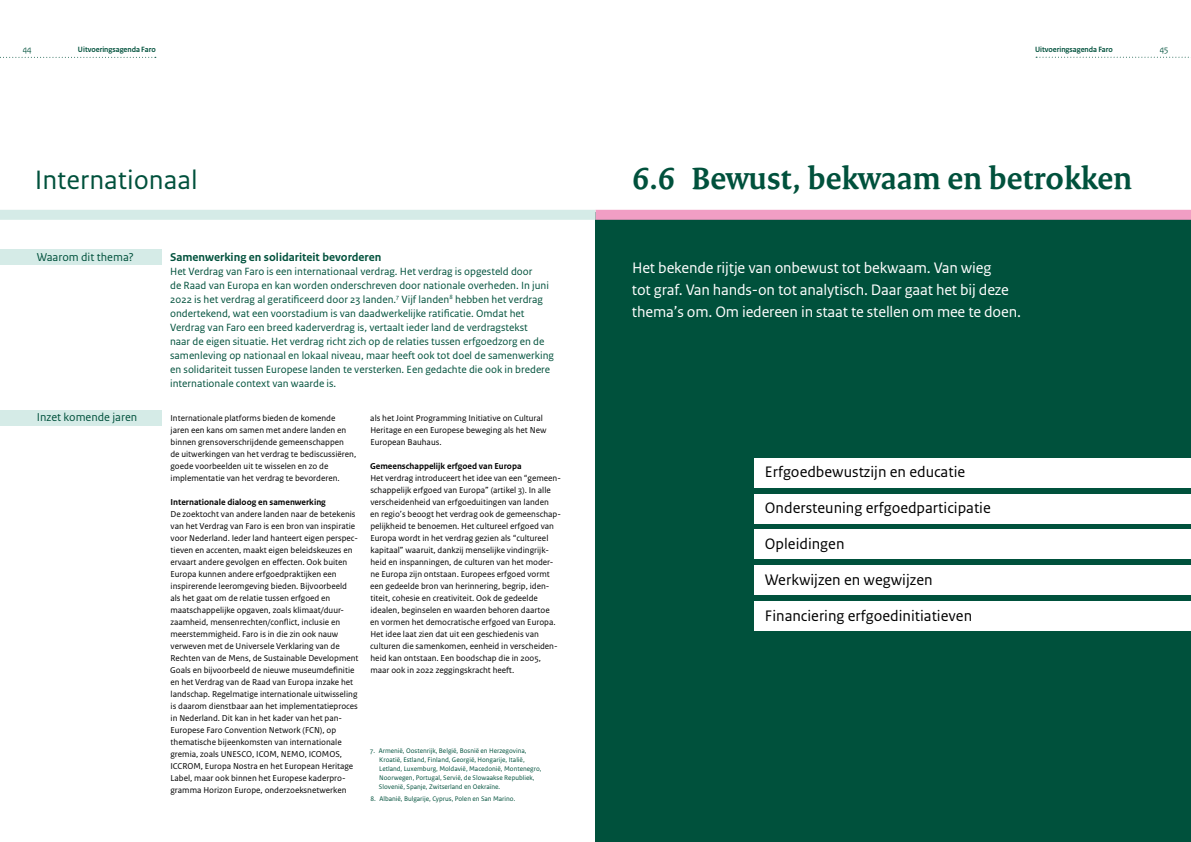
<style>
.page{position:relative;width:1191px;height:842px;background:#fff}
.page>*{position:absolute;margin:0;border:0;box-sizing:border-box;transform-origin:0 0}
._00_Titel_faro_dbrui{font:700 33px "Rijksoverheid Serif";color:#00513c}
._00_Titel_faro_dbrui-2{font:28px "Rijksoverheid Sans Text";color:#00513c}
._01_intro_categorie{font:16px/22px "Rijksoverheid Sans Text";letter-spacing:-.01em;color:#fff}
._01_Categorien_per_t{font:16px "Rijksoverheid Sans Text";color:#000}
._01_titel_waarom_dit{font:700 12px "Rijksoverheid Sans Text";color:#00513c}
._01_WaaromENinzet{font:12px "Rijksoverheid Sans Text";color:#00513c}
._01_thema_waarom_dit{font:11px/14px "Rijksoverheid Sans Text";color:#00513c}
._00_Broodtekst_Sans{font:9px/12px "Rijksoverheid Sans Text";color:#000}
._00_Tussenkop_sans{font:700 9px "Rijksoverheid Sans Text";color:#000}
.t1{font:9px "Rijksoverheid Sans Heading";color:#00513c}
.t2{font:700 8px "Rijksoverheid Sans Heading";color:#00513c}
._00_Noten_groen{font:7px/9px "Rijksoverheid Sans Text";color:#00513c}
</style>
<div class="page">
<svg style="left:1036px;top:57px;width:155px;height:1px"></svg>
<svg style="left:0;top:57px;width:156px;height:1px"></svg>
<div style="left:595px;top:213px;width:596px;height:629px;background:#00513c"></div>
<div style="left:754px;top:529px;width:437px;height:30px;background:#fff"></div>
<div style="left:754px;top:565px;width:437px;height:30px;background:#fff"></div>
<div style="left:754px;top:601px;width:437px;height:30px;background:#fff"></div>
<div style="left:754px;top:458px;width:437px;height:30px;background:#fff"></div>
<div style="left:754px;top:494px;width:437px;height:29px;background:#fff"></div>
<div style="left:0;top:410px;width:162px;height:15px;background:#d5ebe7"></div>
<div style="left:0;top:249px;width:162px;height:16px;background:#d5ebe7"></div>
<div style="left:595px;top:210px;width:596px;height:10px;background:#f19ec4"></div>
<div style="left:0;top:210px;width:595px;height:10px;background:#d5ebe7"></div>
<p class="t1" style="left:23px;top:44px;width:10px">44</p>
<p class="t2" style="left:78px;top:45px;width:79px">Uitvoeringsagenda Faro</p>
<p class="t2" style="left:1035px;top:45px;width:79px">Uitvoeringsagenda Faro</p>
<p class="t1" style="left:1159px;top:44px;width:10px">45</p>
<p class="_00_Titel_faro_dbrui-2" style="left:35px;top:164px;width:164px">Internationaal</p>
<h2 class="_01_WaaromENinzet" style="left:37px;top:250px;width:98px">Waarom dit thema?</h2>
<p class="_01_titel_waarom_dit" style="left:170px;top:250px;width:213px">Samenwerking en solidariteit bevorderen</p>
<p class="_01_thema_waarom_dit" style="left:170px;top:264px;width:385px">Het Verdrag van Faro is een internationaal verdrag. Het verdrag is opgesteld door<br>de Raad van Europa en kan worden onderschreven door nationale overheden. In juni 2022 is het verdrag al geratificeerd door 23 landen.<sup>7</sup> Vijf landen<sup>8</sup> hebben het verdrag ondertekend, wat een voorstadium is van daadwerkelijke ratificatie. Omdat het Verdrag van Faro een breed kaderverdrag is, vertaalt ieder land de verdragstekst<br>naar de eigen situatie. Het verdrag richt zich op de relaties tussen erfgoedzorg en de samenleving op nationaal en lokaal niveau, maar heeft ook tot doel de samenwerking en solidariteit tussen Europese landen te versterken. Een gedachte die ook in bredere internationale context van waarde is.</p>
<h2 class="_01_WaaromENinzet" style="left:37px;top:410px;width:102px">Inzet komende jaren</h2>
<p class="_00_Broodtekst_Sans" style="left:170px;top:412px;width:187px">Internationale platforms bieden de komende<br>jaren een kans om samen met andere landen en binnen grensoverschrijdende gemeenschappen<br>de uitwerkingen van het verdrag te bediscussiëren, goede voorbeelden uit te wisselen en zo de implementatie van het verdrag te bevorderen.</p>
<p class="_00_Tussenkop_sans" style="left:171px;top:497px;width:157px">Internationale dialoog en samenwerking</p>
<p class="_00_Broodtekst_Sans" style="left:170px;top:508px;width:190px">De zoektocht van andere landen naar de betekenis van het Verdrag van Faro is een bron van inspiratie voor Nederland. Ieder land hanteert eigen perspec&shy;tieven en accenten, maakt eigen beleidskeuzes en ervaart andere gevolgen en effecten. Ook buiten Europa kunnen andere erfgoedpraktijken een inspirerende leeromgeving bieden. Bijvoorbeeld als het gaat om de relatie tussen erfgoed en maatschappelijke opgaven, zoals klimaat/duur&shy;zaamheid, mensenrechten/conflict, inclusie en meerstemmigheid. Faro is in die zin ook nauw verweven met de Universele Verklaring van de Rechten van de Mens, de Sustainable Development Goals en bijvoorbeeld de nieuwe museumdefinitie en het Verdrag van de Raad van Europa inzake het landschap. Regelmatige internationale uitwisseling is daarom dienstbaar aan het implementatieproces in Nederland. Dit kan in het kader van het pan-Europese Faro Convention Network (FCN), op thematische bijeenkomsten van internationale gremia, zoals UNESCO, ICOM, NEMO, ICOMOS, ICCROM, Europa Nostra en het European Heritage Label, maar ook binnen het Europese kaderpro&shy;gramma Horizon Europe, onderzoeksnetwerken</p>
<p class="_00_Broodtekst_Sans" style="left:370px;top:412px;width:178px">als het Joint Programming Initiative on Cultural<br>Heritage en een Europese beweging als het New<br>European Bauhaus.</p>
<p class="_00_Tussenkop_sans" style="left:370px;top:461px;width:153px">Gemeenschappelijk erfgoed van Europa</p>
<p class="_00_Broodtekst_Sans" style="left:370px;top:472px;width:192px">Het verdrag introduceert het idee van een “gemeen&shy;schappelijk erfgoed van Europa” (artikel 3). In alle verscheidenheid van erfgoeduitingen van landen<br>en regio’s beoogt het verdrag ook de gemeenschap&shy;pelijkheid te benoemen. Het cultureel erfgoed van Europa wordt in het verdrag gezien als “cultureel kapitaal” waaruit, dankzij menselijke vindingrijk&shy;heid en inspanningen, de culturen van het moder&shy;ne Europa zijn ontstaan. Europees erfgoed vormt een gedeelde bron van herinnering, begrip, iden&shy;titeit, cohesie en creativiteit. Ook de gedeelde idealen, beginselen en waarden behoren daartoe<br>en vormen het democratische erfgoed van Europa.<br>Het idee laat zien dat uit een geschiedenis van culturen die samenkomen, eenheid in verscheiden&shy;heid kan ontstaan. Een boodschap die in 2005, maar ook in 2022 zeggingskracht heeft.</p>
<p class="_00_Noten_groen" style="left:379px;top:746px;width:164px;text-indent:-9px">7. Armenië, Oostenrijk, België, Bosnië en Herzegovina, Kroatië, Estland, Finland, Georgië, Hongarije, Italië, Letland, Luxemburg, Moldavië, Macedonië, Montenegro, Noorwegen, Portugal, Servië, de Slowaakse Republiek, Slovenië, Spanje, Zwitserland en Oekraïne.</p>
<p class="_00_Noten_groen" style="left:370px;top:794px;width:147px">8. Albanië, Bulgarije, Cyprus, Polen en San Marino.</p>
<p class="_00_Titel_faro_dbrui" style="left:632px;top:158px;width:501px">6.6 Bewust, bekwaam en betrokken</p>
<p class="_01_intro_categorie" style="left:632px;top:257px;width:390px">Het bekende rijtje van onbewust tot bekwaam. Van wieg<br>tot graf. Van hands-on tot analytisch. Daar gaat het bij deze thema’s om. Om iedereen in staat te stellen om mee te doen.</p>
<p class="_01_Categorien_per_t" style="left:765px;top:462px;width:202px">Erfgoedbewustzijn en educatie</p>
<p class="_01_Categorien_per_t" style="left:765px;top:498px;width:227px">Ondersteuning erfgoedparticipatie</p>
<p class="_01_Categorien_per_t" style="left:765px;top:534px;width:81px">Opleidingen</p>
<p class="_01_Categorien_per_t" style="left:765px;top:570px;width:169px">Werkwijzen en wegwijzen</p>
<p class="_01_Categorien_per_t" style="left:765px;top:606px;width:209px">Financiering erfgoedinitiatieven</p>
</div>
